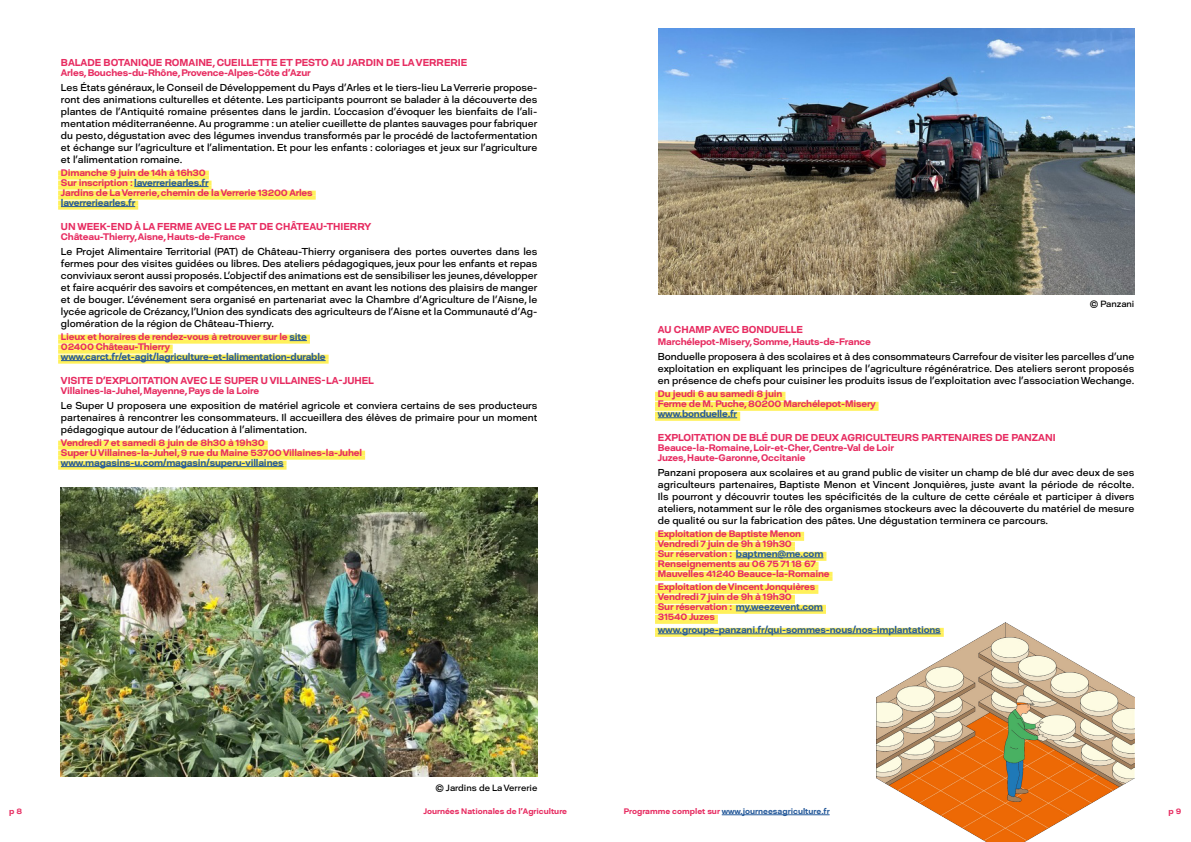
<style>
.page{position:relative;width:1191px;height:842px;background:#fff}
.page>*{position:absolute;margin:0;border:0;box-sizing:border-box;transform-origin:0 0}
.t1{font:10px/12px "David";color:#000;text-align:justify}
.t2{font:700 10px "David";color:#e72c61}
.t3{font:700 9.5px/10px "David";letter-spacing:-.02em;color:#e72c61}
.t4{font:700 9.5px "David";letter-spacing:-.02em;color:#275b9b}
.t5{font:9px "David";color:#000}
.t6{font:700 8px "David";color:#275b9b}
.t7{font:700 8px "David";color:#e72c61}
.s1{color:#275b9b}
.s2{color:#e72c61}
</style>
<div class="page">
<div style="left:655px;top:392px;width:130px;height:5px;background:#fff15b"></div>
<svg style="left:655px;top:397px;width:130px;height:4px"></svg>
<div style="left:655px;top:402px;width:223px;height:5px;background:#fff15b"></div>
<svg style="left:655px;top:407px;width:223px;height:4px"></svg>
<div style="left:655px;top:412px;width:85px;height:5px;background:#fff15b"></div>
<svg style="left:655px;top:417px;width:85px;height:4px"></svg>
<hr style="left:658px;top:417px;width:79px;height:1px;background:#275b9b">
<div style="left:655px;top:532px;width:149px;height:5px;background:#fff15b"></div>
<svg style="left:655px;top:537px;width:149px;height:4px"></svg>
<div style="left:655px;top:542px;width:140px;height:5px;background:#fff15b"></div>
<svg style="left:655px;top:547px;width:140px;height:4px"></svg>
<div style="left:655px;top:552px;width:171px;height:5px;background:#fff15b"></div>
<svg style="left:655px;top:557px;width:171px;height:4px"></svg>
<hr style="left:736px;top:557px;width:87px;height:1px;background:#275b9b">
<div style="left:655px;top:562px;width:163px;height:5px;background:#fff15b"></div>
<svg style="left:655px;top:567px;width:163px;height:4px"></svg>
<div style="left:655px;top:572px;width:177px;height:5px;background:#fff15b"></div>
<svg style="left:655px;top:577px;width:177px;height:4px"></svg>
<div style="left:655px;top:585px;width:163px;height:5px;background:#fff15b"></div>
<svg style="left:655px;top:590px;width:163px;height:4px"></svg>
<div style="left:655px;top:595px;width:140px;height:5px;background:#fff15b"></div>
<svg style="left:655px;top:600px;width:140px;height:4px"></svg>
<div style="left:655px;top:605px;width:171px;height:5px;background:#fff15b"></div>
<svg style="left:655px;top:610px;width:171px;height:4px"></svg>
<hr style="left:736px;top:610px;width:87px;height:1px;background:#275b9b">
<div style="left:655px;top:615px;width:63px;height:5px;background:#fff15b"></div>
<svg style="left:655px;top:620px;width:63px;height:4px"></svg>
<div style="left:655px;top:628px;width:288px;height:5px;background:#fff15b"></div>
<svg style="left:655px;top:633px;width:221px;height:4px"></svg>
<hr style="left:658px;top:633px;width:282px;height:1px;background:#275b9b">
<div style="left:58px;top:171px;width:151px;height:5px;background:#fff15b"></div>
<svg style="left:58px;top:176px;width:151px;height:4px"></svg>
<div style="left:58px;top:181px;width:153px;height:5px;background:#fff15b"></div>
<svg style="left:58px;top:186px;width:153px;height:4px"></svg>
<hr style="left:134px;top:186px;width:74px;height:1px;background:#275b9b">
<div style="left:58px;top:191px;width:258px;height:5px;background:#fff15b"></div>
<svg style="left:58px;top:196px;width:258px;height:4px"></svg>
<div style="left:58px;top:201px;width:80px;height:5px;background:#fff15b"></div>
<svg style="left:58px;top:206px;width:80px;height:4px"></svg>
<hr style="left:61px;top:206px;width:74px;height:1px;background:#275b9b">
<div style="left:58px;top:335px;width:252px;height:5px;background:#fff15b"></div>
<svg style="left:58px;top:340px;width:252px;height:4px"></svg>
<svg style="left:290px;top:340px;width:17px;height:1px"></svg>
<div style="left:58px;top:345px;width:115px;height:5px;background:#fff15b"></div>
<svg style="left:58px;top:350px;width:115px;height:4px"></svg>
<div style="left:58px;top:355px;width:271px;height:5px;background:#fff15b"></div>
<svg style="left:58px;top:360px;width:271px;height:4px"></svg>
<hr style="left:61px;top:360px;width:264px;height:1px;background:#275b9b">
<div style="left:58px;top:441px;width:210px;height:5px;background:#fff15b"></div>
<svg style="left:58px;top:446px;width:210px;height:4px"></svg>
<div style="left:58px;top:451px;width:307px;height:5px;background:#fff15b"></div>
<svg style="left:58px;top:456px;width:307px;height:4px"></svg>
<div style="left:58px;top:461px;width:228px;height:5px;background:#fff15b"></div>
<svg style="left:58px;top:466px;width:228px;height:4px"></svg>
<hr style="left:61px;top:466px;width:222px;height:1px;background:#275b9b">
<img style="left:61px;top:488px;width:476px;height:288px">
<img style="left:876px;top:622px;width:258px;height:220px">
<hr style="left:722px;top:814px;width:107px;height:1px;background:#275b9b">
<img style="left:658px;top:28px;width:477px;height:267px">
<p class="t2" style="left:61px;top:55px;width:408px">BALADE BOTANIQUE ROMAINE, CUEILLETTE ET PESTO AU JARDIN DE LA VERRERIE</p>
<p class="t3" style="left:61px;top:67px;width:251px">Arles, Bouches-du-Rhône, Provence-Alpes-Côte d’Azur</p>
<p class="t1" style="left:61px;top:81px;width:478px">Les États généraux, le Conseil de Développement du Pays d’Arles et le tiers-lieu La Verrerie propose&shy;ront des animations culturelles et détente. Les participants pourront se balader à la découverte des plantes de l’Antiquité romaine présentes dans le jardin. L’occasion d’évoquer les bienfaits de l’ali&shy;mentation méditerranéenne. Au programme : un atelier cueillette de plantes sauvages pour fabriquer du pesto, dégustation avec des légumes invendus transformés par le procédé de lactofermentation et échange sur l’agriculture et l’alimentation. Et pour les enfants : coloriages et jeux sur l’agriculture et l’alimentation romaine.</p>
<p class="t3" style="left:61px;top:167px;width:253px">Dimanche 9 juin de 14h à 16h30<br>Sur inscription : <span class="s1">laverreriearles.fr<br></span>Jardins de La Verrerie, chemin de la Verrerie 13200 Arles</p>
<p class="t4" style="left:61px;top:195px;width:76px">laverreriearles.fr</p>
<p class="t2" style="left:61px;top:219px;width:312px">UN WEEK-END À LA FERME AVEC LE PAT DE CHÂTEAU-THIERRY</p>
<p class="t3" style="left:61px;top:231px;width:186px">Château-Thierry, Aisne, Hauts-de-France</p>
<p class="t1" style="left:61px;top:245px;width:478px">Le Projet Alimentaire Territorial (PAT) de Château-Thierry organisera des portes ouvertes dans les fermes pour des visites guidées ou libres. Des ateliers pédagogiques, jeux pour les enfants et repas conviviaux seront aussi proposés. L’objectif des animations est de sensibiliser les jeunes, développer et faire acquérir des savoirs et compétences, en mettant en avant les notions des plaisirs de manger et de bouger. L’événement sera organisé en partenariat avec la Chambre d’Agriculture de l’Aisne, le lycée agricole de Crézancy, l’Union des syndicats des agriculteurs de l’Aisne et la Communauté d’Ag&shy;glomération de la région de Château-Thierry.</p>
<p class="t3" style="left:61px;top:331px;width:247px">Lieux et horaires de rendez-vous à retrouver sur le <span class="s1">site<br></span>02400 Château-Thierry</p>
<p class="t4" style="left:61px;top:349px;width:266px">www.carct.fr/et-agit/lagriculture-et-lalimentation-durable</p>
<p class="t2" style="left:61px;top:373px;width:314px">VISITE D’EXPLOITATION AVEC LE SUPER U VILLAINES-LA-JUHEL</p>
<p class="t3" style="left:61px;top:385px;width:200px">Villaines-la-Juhel, Mayenne, Pays de la Loire</p>
<p class="t1" style="left:61px;top:399px;width:478px">Le Super U proposera une exposition de matériel agricole et conviera certains de ses producteurs partenaires à rencontrer les consommateurs. Il accueillera des élèves de primaire pour un moment pédagogique autour de l’éducation à l’alimentation.</p>
<p class="t3" style="left:61px;top:437px;width:303px">Vendredi 7 et samedi 8 juin de 8h30 à 19h30<br>Super U Villaines-la-Juhel, 9 rue du Maine 53700 Villaines-la-Juhel</p>
<p class="t4" style="left:61px;top:455px;width:224px">www.magasins-u.com/magasin/superu-villaines</p>
<p class="t5" style="left:435px;top:781px;width:103px">© Jardins de La Verrerie</p>
<p class="t5" style="left:1089px;top:297px;width:46px">© Panzani</p>
<p class="t2" style="left:658px;top:322px;width:147px">AU CHAMP AVEC BONDUELLE</p>
<p class="t3" style="left:658px;top:336px;width:214px">Marchélepot-Misery, Somme, Hauts-de-France</p>
<p class="t1" style="left:658px;top:350px;width:478px">Bonduelle proposera à des scolaires et à des consommateurs Carrefour de visiter les parcelles d’une exploitation en expliquant les principes de l’agriculture régénératrice. Des ateliers seront proposés en présence de chefs pour cuisiner les produits issus de l’exploitation avec l’association Wechange.</p>
<p class="t3" style="left:658px;top:388px;width:219px">Du jeudi 6 au samedi 8 juin<br>Ferme de M. Puche, 80200 Marchélepot-Misery</p>
<p class="t4" style="left:658px;top:407px;width:81px">www.bonduelle.fr</p>
<p class="t2" style="left:658px;top:430px;width:399px">EXPLOITATION DE BLÉ DUR DE DEUX AGRICULTEURS PARTENAIRES DE PANZANI</p>
<p class="t3" style="left:658px;top:442px;width:237px">Beauce-la-Romaine, Loir-et-Cher, Centre-Val de Loir<br>Juzes, Haute-Garonne, Occitanie</p>
<p class="t1" style="left:658px;top:466px;width:478px">Panzani proposera aux scolaires et au grand public de visiter un champ de blé dur avec deux de ses agriculteurs partenaires, Baptiste Menon et Vincent Jonquières, juste avant la période de récolte.<br>Ils pourront y découvrir toutes les spécificités de la culture de cette céréale et participer à divers ateliers, notamment sur le rôle des organismes stockeurs avec la découverte du matériel de mesure de qualité ou sur la fabrication des pâtes. Une dégustation terminera ce parcours.</p>
<p class="t3" style="left:658px;top:528px;width:173px">Exploitation de Baptiste Menon<br>Vendredi 7 juin de 9h à 19h30<br>Sur réservation : <span class="s1">baptmen@me.com<br></span>Renseignements au 06 75 71 18 67<br>Mauvelles 41240 Beauce-la-Romaine</p>
<p class="t3" style="left:658px;top:581px;width:167px">Exploitation de Vincent Jonquières<br>Vendredi 7 juin de 9h à 19h30<br>Sur réservation : <span class="s1">my.weezevent.com<br></span>31540 Juzes</p>
<p class="t4" style="left:658px;top:623px;width:284px">www.groupe-panzani.fr/qui-sommes-nous/nos-implantations</p>
<p class="t7" style="left:9px;top:805px;width:14px">p 8</p>
<p class="t7" style="left:423px;top:805px;width:145px">Journées Nationales de l’Agriculture</p>
<p class="t6" style="left:624px;top:805px;width:207px"><span class="s2">Programme complet sur</span> www.journeesagriculture.fr</p>
<p class="t7" style="left:1168px;top:805px;width:14px">p 9</p>
</div>
